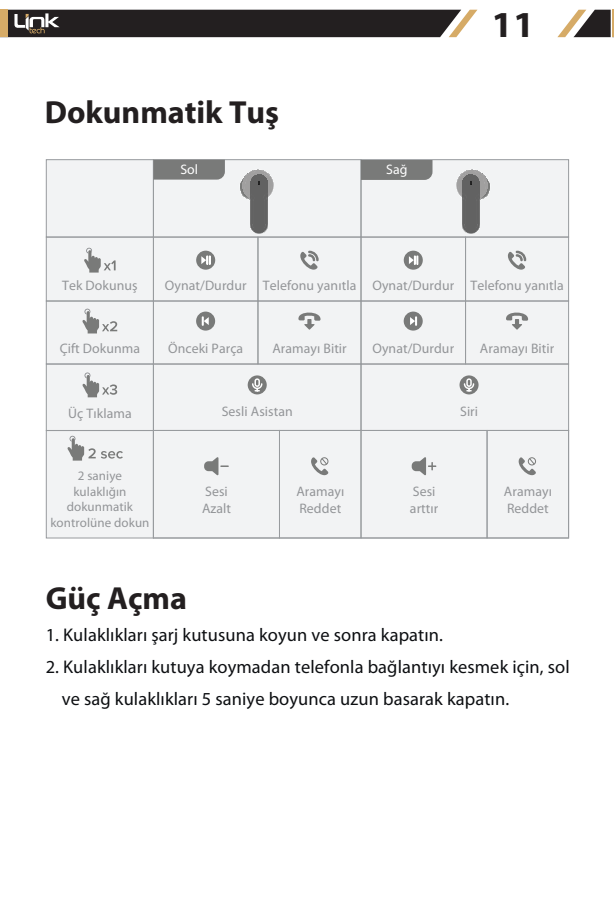
<style>
.page{position:relative;width:614px;height:919px;background:#fff}
.page>*{position:absolute;margin:0;border:0;box-sizing:border-box;transform-origin:0 0}
.t1{font:700 36.8px "Myriad Pro";color:#231f20;scale:1.06 1}
.t2{font:700 32px "Myriad Pro";color:#231f20}
.t3{font:18.4px/32px "Myriad Pro";letter-spacing:.005em;color:#0d0f12}
.t4{font:13.6px/16.4px "Myriad Pro";letter-spacing:.005em;color:#939598}
.t5{font:13.6px "Myriad Pro";letter-spacing:.005em;color:#fff}
.t6{font:12.8px/15.6px "Myriad Pro";letter-spacing:.005em;color:#939598;text-align:center}
</style>
<div class="page">
<div style="left:46px;top:160px;width:522px;height:378px;background:#f2f3f4"></div>
<img style="left:456px;top:170px;width:34px;height:64px">
<img style="left:240px;top:170px;width:33px;height:64px">
<div style="left:46px;top:159px;width:108px;height:78px;border:1px solid #989b9e"></div>
<div style="left:153px;top:159px;width:208px;height:78px;border:1px solid #989b9e"></div>
<div style="left:46px;top:300px;width:108px;height:64px;border:1px solid #989b9e"></div>
<div style="left:360px;top:159px;width:209px;height:78px;border:1px solid #989b9e"></div>
<div style="left:46px;top:363px;width:108px;height:68px;border:1px solid #989b9e"></div>
<div style="left:153px;top:363px;width:208px;height:68px;border:1px solid #989b9e"></div>
<div style="left:360px;top:363px;width:209px;height:68px;border:1px solid #989b9e"></div>
<div style="left:46px;top:430px;width:108px;height:108px;border:1px solid #989b9e"></div>
<div style="left:153px;top:236px;width:105px;height:65px;border:1px solid #989b9e"></div>
<div style="left:257px;top:236px;width:104px;height:65px;border:1px solid #989b9e"></div>
<div style="left:153px;top:300px;width:105px;height:64px;border:1px solid #989b9e"></div>
<div style="left:257px;top:300px;width:104px;height:64px;border:1px solid #989b9e"></div>
<svg style="left:247px;top:375px;width:19px;height:19px"></svg>
<svg style="left:252px;top:378px;width:10px;height:13px"></svg>
<svg style="left:459px;top:375px;width:19px;height:19px"></svg>
<svg style="left:463px;top:378px;width:11px;height:13px"></svg>
<div style="left:196px;top:251px;width:19px;height:19px;background:#797a79;border-radius:50%"></div>
<svg style="left:201px;top:255px;width:10px;height:10px"></svg>
<svg style="left:298px;top:312px;width:23px;height:18px"></svg>
<svg style="left:300px;top:251px;width:18px;height:19px"></svg>
<svg style="left:361px;top:160px;width:71px;height:20px"></svg>
<svg style="left:153px;top:160px;width:72px;height:20px"></svg>
<div style="left:46px;top:236px;width:108px;height:65px;border:1px solid #989b9e"></div>
<svg style="left:84px;top:248px;width:31px;height:24px"></svg>
<svg style="left:82px;top:309px;width:35px;height:24px"></svg>
<svg style="left:82px;top:372px;width:35px;height:25px"></svg>
<svg style="left:67px;top:436px;width:56px;height:24px"></svg>
<div style="left:153px;top:430px;width:127px;height:108px;border:1px solid #989b9e"></div>
<div style="left:279px;top:430px;width:82px;height:108px;border:1px solid #989b9e"></div>
<svg style="left:204px;top:457px;width:25px;height:18px"></svg>
<svg style="left:311px;top:457px;width:17px;height:19px"></svg>
<div style="left:360px;top:430px;width:127px;height:108px;border:1px solid #989b9e"></div>
<div style="left:486px;top:430px;width:83px;height:108px;border:1px solid #989b9e"></div>
<svg style="left:518px;top:457px;width:18px;height:19px"></svg>
<svg style="left:411px;top:457px;width:25px;height:18px"></svg>
<div style="left:196px;top:311px;width:19px;height:19px;background:#797a79;border-radius:50%"></div>
<svg style="left:202px;top:316px;width:7px;height:10px"></svg>
<div style="left:360px;top:236px;width:106px;height:65px;border:1px solid #989b9e"></div>
<div style="left:465px;top:236px;width:104px;height:65px;border:1px solid #989b9e"></div>
<div style="left:360px;top:300px;width:106px;height:64px;border:1px solid #989b9e"></div>
<div style="left:465px;top:300px;width:104px;height:64px;border:1px solid #989b9e"></div>
<svg style="left:403px;top:251px;width:19px;height:19px"></svg>
<svg style="left:409px;top:255px;width:9px;height:10px"></svg>
<svg style="left:506px;top:312px;width:22px;height:18px"></svg>
<svg style="left:507px;top:251px;width:19px;height:19px"></svg>
<div style="left:403px;top:311px;width:19px;height:19px;background:#797a79;border-radius:50%"></div>
<svg style="left:410px;top:316px;width:7px;height:10px"></svg>
<svg style="left:557px;top:10px;width:56px;height:27px"></svg>
<svg style="left:0;top:10px;width:477px;height:27px;background:#36312f"></svg>
<h2 class="t2" style="left:45px;top:95px;width:236px">Dokunmatik Tuş</h2>
<p class="t5" style="left:180px;top:162px;width:19px">Sol</p>
<p class="t5" style="left:386px;top:162px;width:23px">Sağ</p>
<h1 class="t1" style="left:491px;top:6px;width:42px">11</h1>
<p class="t4" style="left:62px;top:278px;width:77px">Tek Dokunuş</p>
<p class="t4" style="left:165px;top:278px;width:193px">Oynat/Durdur Telefonu yanıtla</p>
<p class="t4" style="left:372px;top:278px;width:193px">Oynat/Durdur Telefonu yanıtla</p>
<p class="t4" style="left:60px;top:341px;width:82px">Çift Dokunma</p>
<p class="t4" style="left:168px;top:340px;width:77px">Önceki Parça</p>
<p class="t4" style="left:272px;top:341px;width:76px">Aramayı Bitir</p>
<p class="t4" style="left:372px;top:340px;width:83px">Oynat/Durdur</p>
<p class="t4" style="left:479px;top:341px;width:76px">Aramayı Bitir</p>
<p class="t4" style="left:68px;top:406px;width:65px">Üç Tıklama</p>
<p class="t4" style="left:222px;top:403px;width:73px">Sesli Asistan</p>
<p class="t4" style="left:460px;top:403px;width:20px">Siri</p>
<p class="t6" style="left:50px;top:468px;width:100px">2 saniye kulaklığın dokunmatik kontrolüne dokun</p>
<p class="t4" style="left:202px;top:484px;width:31px">Sesi<br>Azalt</p>
<p class="t4" style="left:296px;top:484px;width:49px">Aramayı<br>Reddet</p>
<p class="t4" style="left:410px;top:484px;width:30px">Sesi arttır</p>
<p class="t4" style="left:503px;top:484px;width:49px">Aramayı<br>Reddet</p>
<h2 class="t2" style="left:46px;top:581px;width:143px">Güç Açma</h2>
<h3 class="t3" style="left:46px;top:619px;width:398px">1. Kulaklıkları şarj kutusuna koyun ve sonra kapatın.</h3>
<h3 class="t3" style="left:62px;top:651px;width:509px;text-indent:-16px">2. Kulaklıkları kutuya koymadan telefonla bağlantıyı kesmek için, sol ve sağ kulaklıkları 5 saniye boyunca uzun basarak kapatın.</h3>
</div>
